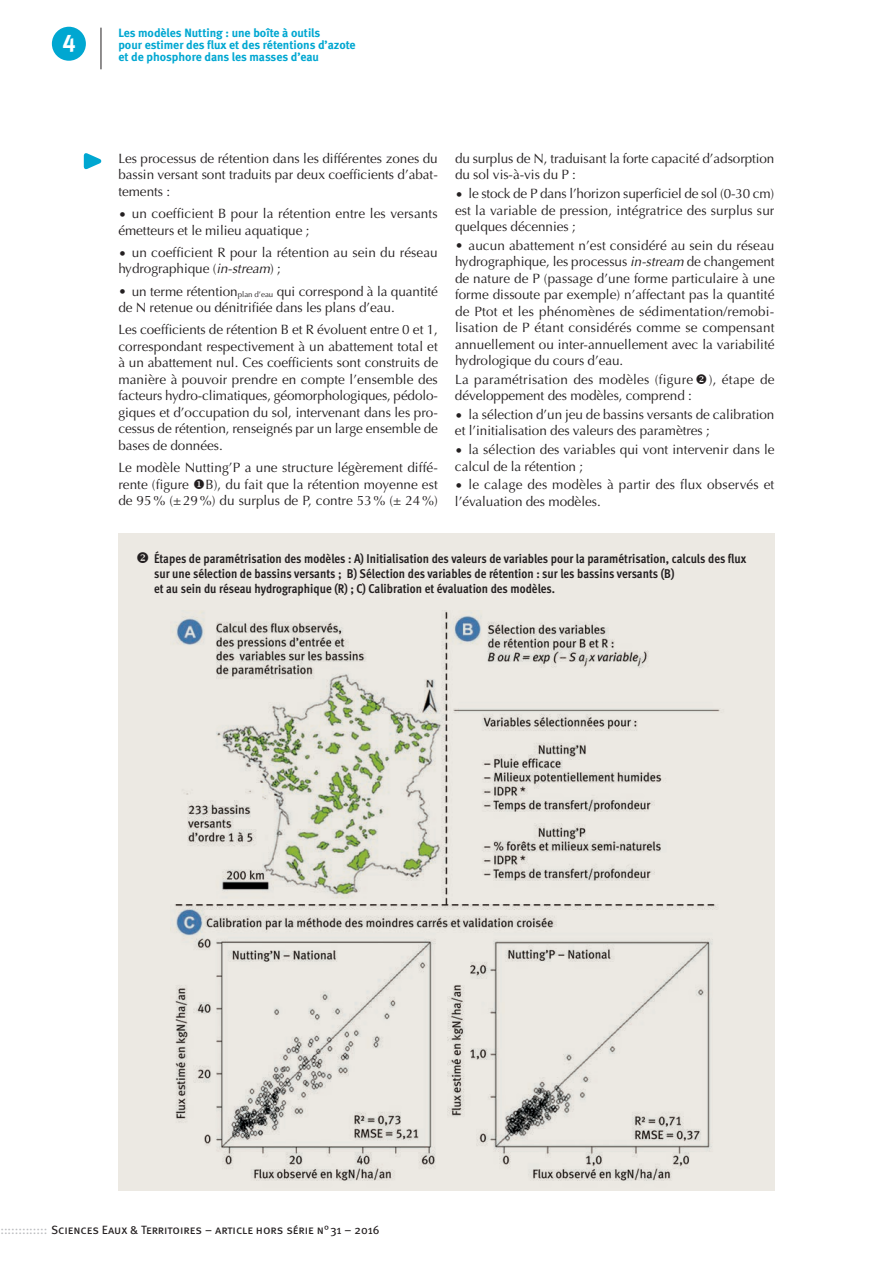
<style>
.page{position:relative;width:893px;height:1263px;background:#fff}
.page>*{position:absolute;margin:0;border:0;box-sizing:border-box;transform-origin:0 0}
.t1{font:24px "Meta Bold Caps Expert";color:#fff}
.t2{font:13.5px/16.5px "Optima";letter-spacing:-.005em;color:#231f20}
.t3{font:13.5px/16.5px "Optima";letter-spacing:.02em;color:#231f20}
.t4{font:13.5px/16.5px "Optima";letter-spacing:.015em;color:#231f20}
.t5{font:700 12.75px/15px "Meta Cond OT";color:#231f20}
.t6{font:700 12px/12px "Meta";color:#00a7d1}
.t7{font:12px "Meta Book Caps";color:#231f20}
.s1{font-style:italic}
.s2{color:#bcbdc0}
</style>
<div class="page">
<div style="left:118px;top:534px;width:657px;height:657px;background:#ece9e3"></div>
<svg style="left:83px;top:153px;width:19px;height:17px"></svg>
<img style="left:175px;top:610px;width:545px;height:571px">
<div style="left:52px;top:27px;width:34px;height:34px;background:#00a7d1;border-radius:50%"></div>
<hr style="left:101px;top:28px;width:1px;height:41px;background:#231f20">
<h1 class="t1" style="left:62px;top:28px;width:15px">4</h1>
<p class="t6" style="left:118px;top:26px;width:239px">Les modèles Nutting : une boîte à outils<br>pour estimer des flux et des rétentions d’azote et de phosphore dans les masses d’eau</p>
<p class="t2" style="left:118px;top:150px;width:321px;text-align:justify">Les processus de rétention dans les différentes zones du bassin versant sont traduits par deux coefficients d’abat&shy;tements :</p>
<p class="t2" style="left:118px;top:206px;width:321px">• un coefficient B pour la rétention entre les versants émetteurs et le milieu aquatique ;</p>
<p class="t2" style="left:118px;top:244px;width:321px">• un coefficient R pour la rétention au sein du réseau hydrographique (<span class="s1">in-stream</span>) ;</p>
<p class="t2" style="left:118px;top:283px;width:321px">• un terme rétention<sub>plan</sub> <sub>d’eau</sub> qui correspond à la quantité de N retenue ou dénitrifiée dans les plans d’eau.</p>
<p class="t2" style="left:118px;top:322px;width:321px;text-align:justify">Les coefficients de rétention B et R évoluent entre 0 et 1, correspondant respectivement à un abattement total et à un abattement nul. Ces coefficients sont construits de manière à pouvoir prendre en compte l’ensemble des facteurs hydro-climatiques, géomorphologiques, pédolo&shy;giques et d’occupation du sol, intervenant dans les pro&shy;cessus de rétention, renseignés par un large ensemble de bases de données.</p>
<p class="t2" style="left:118px;top:459px;width:321px;text-align:justify">Le modèle Nutting’P a une structure légèrement diffé&shy;rente (figure ◆B), du fait que la rétention moyenne est de 95% (±29%) du surplus de P, contre 53% (± 24%)</p>
<p class="t2" style="left:455px;top:150px;width:321px">du surplus de N, traduisant la forte capacité d’adsorption du sol vis-à-vis du P :</p>
<p class="t2" style="left:455px;top:185px;width:321px;text-align:justify">• le stock de P dans l’horizon superficiel de sol (0-30 cm) est la variable de pression, intégratrice des surplus sur quelques décennies ;</p>
<p class="t2" style="left:455px;top:237px;width:321px;text-align:justify">• aucun abattement n’est considéré au sein du réseau hydrographique, les processus <span class="s1">in-stream</span> de changement de nature de P (passage d’une forme particulaire à une forme dissoute par exemple) n’affectant pas la quantité de Ptot et les phénomènes de sédimentation/remobi&shy;lisation de P étant considérés comme se compensant annuellement ou inter-annuellement avec la variabilité hydrologique du cours d’eau.</p>
<p class="t3" style="left:455px;top:371px;width:321px">La paramétrisation des modèles (figure ❖), étape de développement des modèles, comprend :</p>
<p class="t2" style="left:455px;top:406px;width:321px">• la sélection d’un jeu de bassins versants de calibration et l’initialisation des valeurs des paramètres ;</p>
<p class="t2" style="left:455px;top:441px;width:321px">• la sélection des variables qui vont intervenir dans le calcul de la rétention ;</p>
<p class="t4" style="left:455px;top:476px;width:321px">• le calage des modèles à partir des flux observés et l’évaluation des modèles.</p>
<p class="t5" style="left:154px;top:551px;width:594px;text-indent:-18px">❖ Étapes de paramétrisation des modèles : A) Initialisation des valeurs de variables pour la paramétrisation, calculs des flux sur une sélection de bassins versants ; B) Sélection des variables de rétention : sur les bassins versants (B)<br>et au sein du réseau hydrographique (R) ; C) Calibration et évaluation des modèles.</p>
<p class="t7" style="left:0;top:1223px;width:381px"><span class="s2">:::::::::::::</span> Sciences Eaux &amp; Territoires – article hors série n°31 – 2016</p>
</div>
